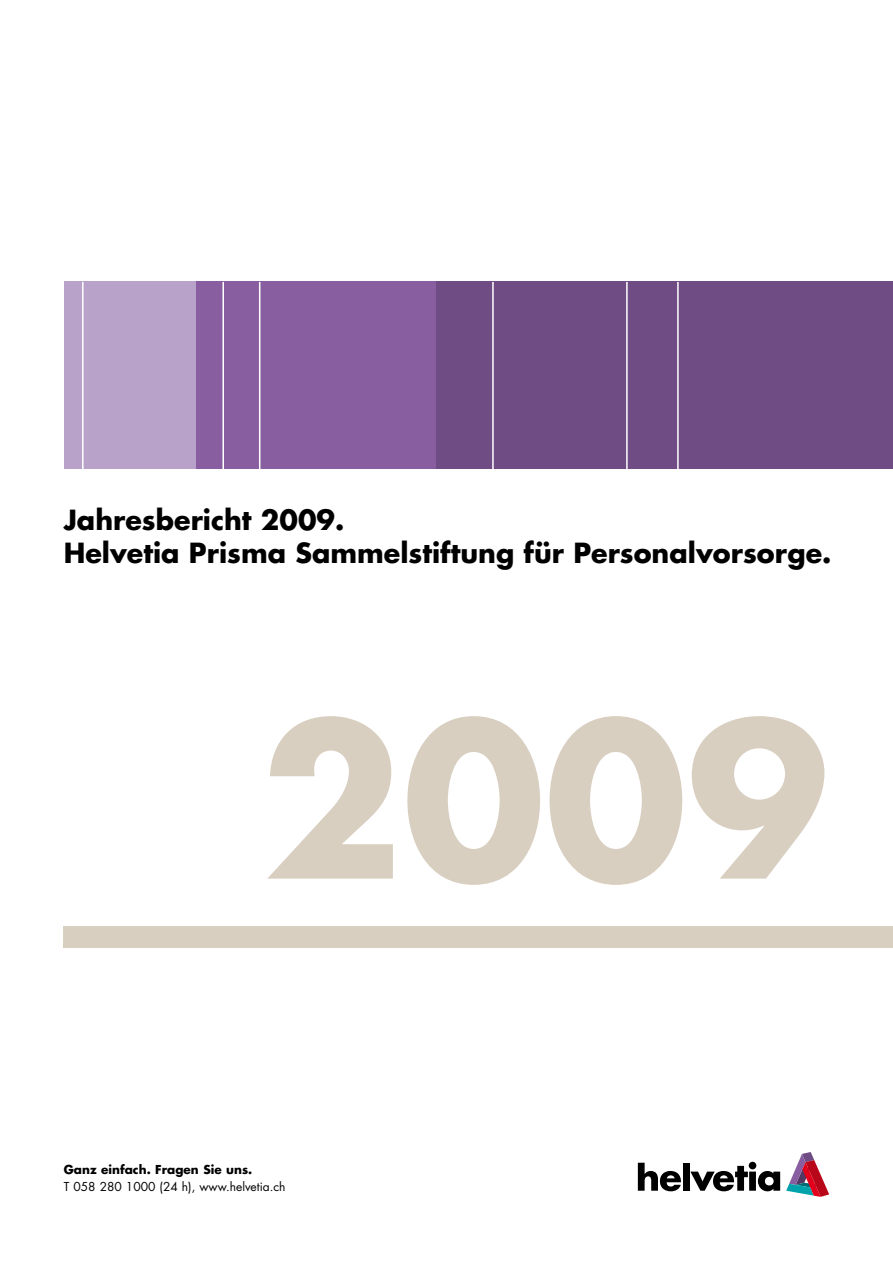
<style>
.page{position:relative;width:893px;height:1263px;background:#fff}
.page>*{position:absolute;margin:0;border:0;box-sizing:border-box;transform-origin:0 0}
.t1{font:700 207.3px "Futura Std";color:#d9cfc1}
.t2{font:700 27px/33px "Futura Std";color:#000}
.t3{font:12px "Futura Std";color:#000}
.t4{font:700 12px "Futura Std";color:#000}
</style>
<div class="page">
<svg style="left:638px;top:1163px;width:43px;height:28px"></svg>
<div style="left:683px;top:1163px;width:7px;height:28px;background:#000"></div>
<svg style="left:690px;top:1162px;width:90px;height:29px"></svg>
<svg style="left:786px;top:1152px;width:43px;height:45px"></svg>
<div style="left:64px;top:281px;width:133px;height:188px;background:#b8a2ca"></div>
<div style="left:436px;top:281px;width:457px;height:188px;background:#6f4c84"></div>
<div style="left:197px;top:281px;width:239px;height:188px;background:#885ea0"></div>
<hr style="left:222px;top:282px;width:2px;height:187px;background:#fff">
<hr style="left:82px;top:282px;width:2px;height:187px;background:#fff">
<hr style="left:259px;top:282px;width:1px;height:187px;background:#fff">
<hr style="left:492px;top:282px;width:2px;height:187px;background:#fff">
<hr style="left:626px;top:282px;width:2px;height:187px;background:#fff">
<hr style="left:677px;top:282px;width:2px;height:187px;background:#fff">
<div style="left:64px;top:926px;width:829px;height:21px;background:#d9cfc1"></div>
<p class="t2" style="left:64px;top:503px;width:769px">Jahresbericht 2009.<br>Helvetia Prisma Sammelstiftung für Personalvorsorge.</p>
<h1 class="t1" style="left:260px;top:663px;width:570px">2009</h1>
<p class="t4" style="left:64px;top:1162px;width:190px">Ganz einfach. Fragen Sie uns.</p>
<p class="t3" style="left:64px;top:1179px;width:223px">T 058 280 1000 (24 h), www.helvetia.ch</p>
</div>
